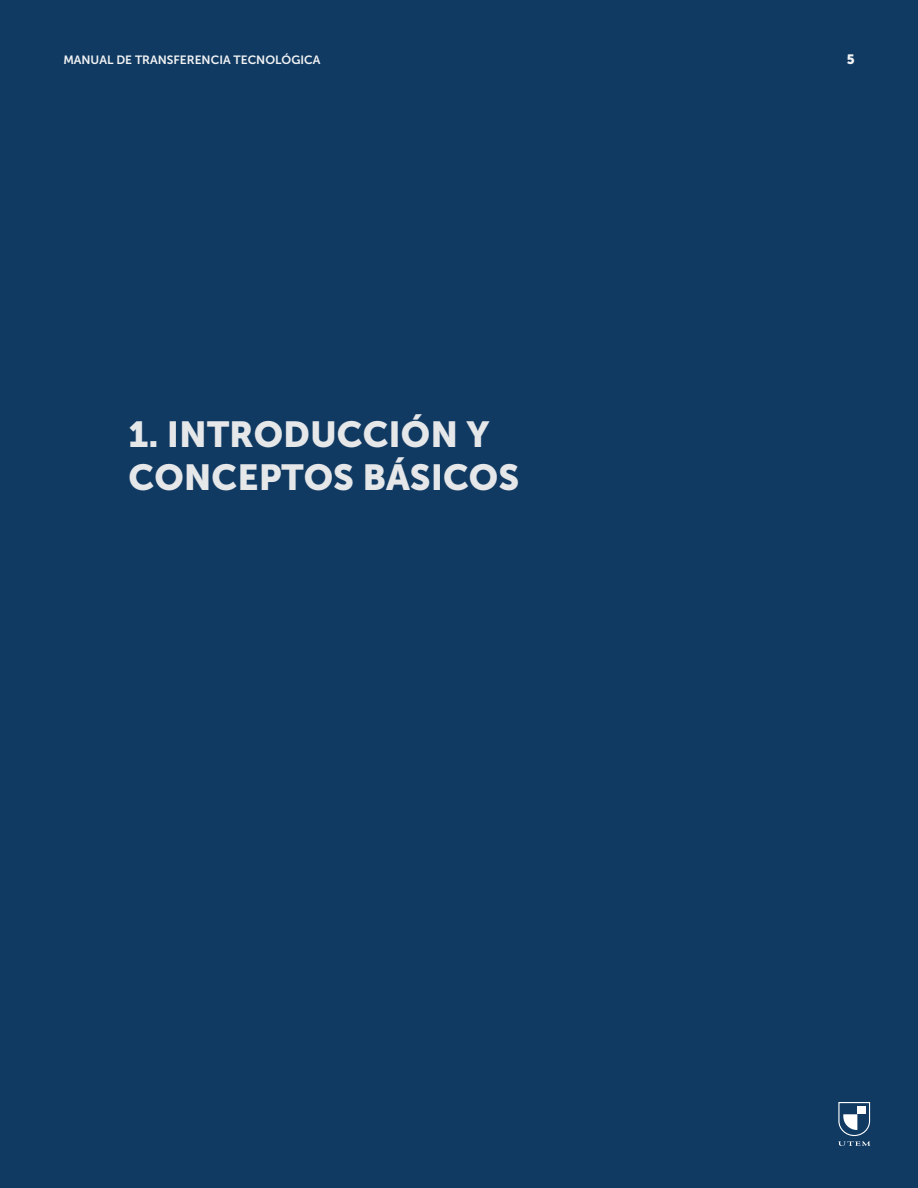
<style>
.page{position:relative;width:918px;height:1188px;background:#103a62}
.page>*{position:absolute;margin:0;border:0;box-sizing:border-box;transform-origin:0 0}
.t1{font:36px/43.2px "Museo Sans 900";color:#e6e7e9}
.t2{font:13.5px "Museo Sans 900";color:#f2f3f4}
.t3{font:12px "Museo Sans 700";color:#f2f3f4}
</style>
<div class="page">
<svg style="left:838px;top:1102px;width:33px;height:44px"></svg>
<div style="left:857px;top:1107px;width:9px;height:7px;background:#fff"></div>
<p class="t3" style="left:63px;top:53px;width:259px">MANUAL DE TRANSFERENCIA TECNOLÓGICA</p>
<p class="t2" style="left:847px;top:52px;width:9px">5</p>
<h1 class="t1" style="left:129px;top:413px;width:392px">1. INTRODUCCIÓN Y<br>CONCEPTOS BÁSICOS</h1>
</div>
